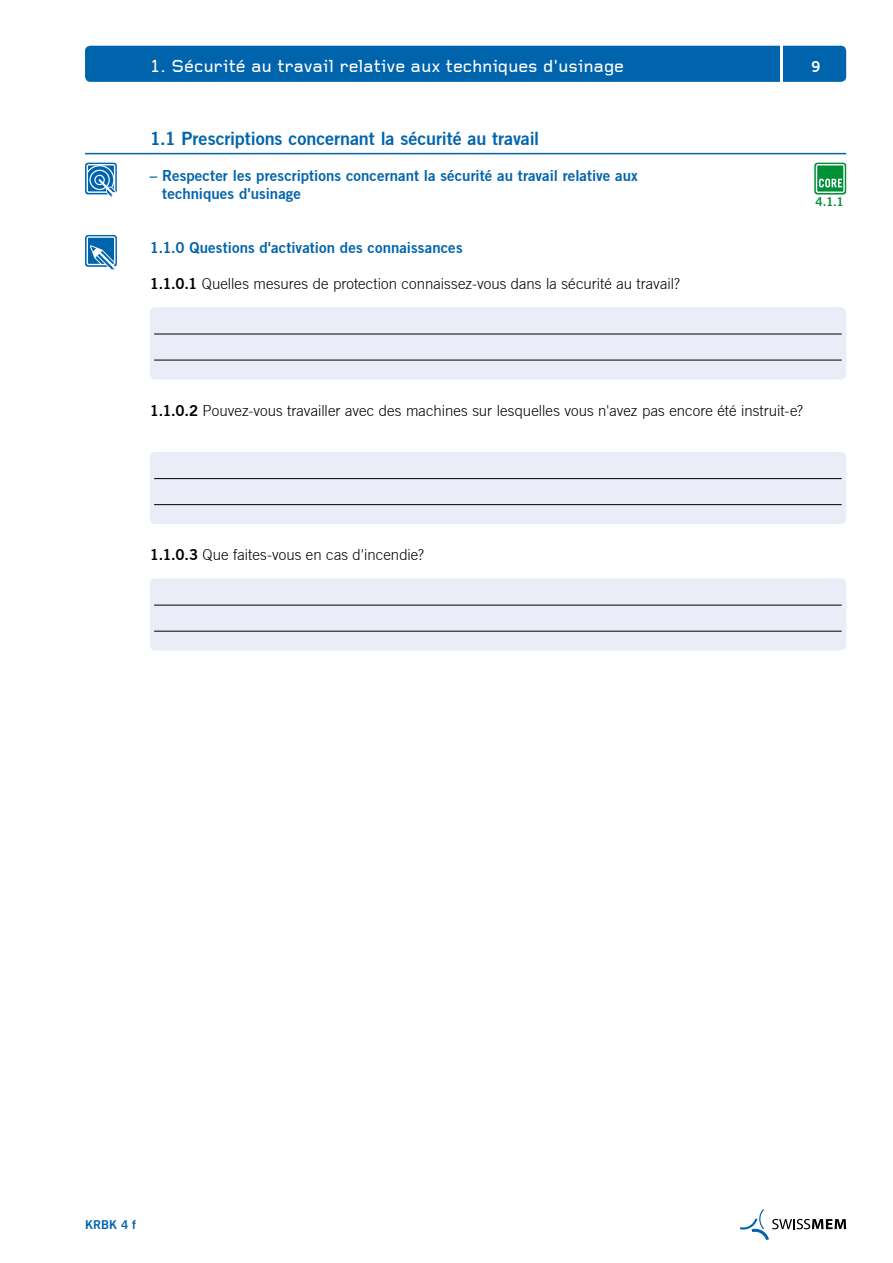
<style>
.page{position:relative;width:893px;height:1263px;background:#fff}
.page>*{position:absolute;margin:0;border:0;box-sizing:border-box;transform-origin:0 0}
.t1{font:500 18px "Foundry Gridnik";color:#fff}
.t2{font:18px "Trade Gothic Bold Two";letter-spacing:-.005em;color:#0064ad}
.t3{font:300 15px "Trade Gothic";letter-spacing:.005em;color:#000}
.t4{font:15px/18px "Trade Gothic Bold Two";letter-spacing:.005em;color:#0064ad}
.t5{font:15px "Trade Gothic Bold Two";color:#fff}
.t6{font:12px "Trade Gothic Bold Two";color:#0064ad}
.t7{font:12px "Trade Gothic Bold Two";color:#009037}
.s1{font-family:"Trade Gothic Bold Two";font-weight:400}
</style>
<div class="page">
<div style="left:85px;top:46px;width:761px;height:36px;background:#0064ad;border-radius:5px"></div>
<hr style="left:85px;top:153px;width:761px;height:1px;background:#0064ad">
<hr style="left:780px;top:36px;width:2px;height:54px;background:#fff">
<svg style="left:740px;top:1209px;width:106px;height:31px"></svg>
<div style="left:150px;top:307px;width:696px;height:72px;background:#eaedf7;border-radius:5px"></div>
<hr style="left:154px;top:334px;width:688px;height:1px;background:#000">
<hr style="left:154px;top:360px;width:688px;height:1px;background:#000">
<div style="left:150px;top:452px;width:696px;height:72px;background:#eaedf7;border-radius:5px"></div>
<hr style="left:154px;top:478px;width:688px;height:1px;background:#000">
<hr style="left:154px;top:504px;width:688px;height:1px;background:#000">
<div style="left:150px;top:578px;width:696px;height:73px;background:#eaedf7;border-radius:5px"></div>
<hr style="left:154px;top:605px;width:688px;height:1px;background:#000">
<hr style="left:154px;top:631px;width:688px;height:1px;background:#000">
<svg style="left:85px;top:163px;width:32px;height:34px"></svg>
<svg style="left:85px;top:235px;width:32px;height:34px"></svg>
<div style="left:814px;top:163px;width:32px;height:32px;background:linear-gradient(to right,#009037,#009037);border-radius:3px"></div>
<svg style="left:816px;top:164px;width:29px;height:29px"></svg>
<p class="t1" style="left:150px;top:57px;width:476px">1. Sécurité au travail relative aux techniques d'usinage</p>
<p class="t5" style="left:811px;top:58px;width:11px">9</p>
<p class="t2" style="left:150px;top:127px;width:391px">1.1 Prescriptions concernant la sécurité au travail</p>
<p class="t4" style="left:162px;top:166px;width:477px;text-indent:-12px">– Respecter les prescriptions concernant la sécurité au travail relative aux techniques d'usinage</p>
<p class="t4" style="left:150px;top:238px;width:314px">1.1.0 Questions d'activation des connaissances</p>
<p class="t3" style="left:150px;top:275px;width:532px"><span class="s1">1.1.0.1</span> Quelles mesures de protection connaissez-vous dans la sécurité au travail?</p>
<p class="t7" style="left:816px;top:195px;width:30px">4.1.1</p>
<p class="t3" style="left:150px;top:401px;width:655px"><span class="s1">1.1.0.2</span> Pouvez-vous travailler avec des machines sur lesquelles vous n'avez pas encore été instruit-e?</p>
<p class="t3" style="left:150px;top:546px;width:276px"><span class="s1">1.1.0.3</span> Que faites-vous en cas d'incendie?</p>
<p class="t6" style="left:85px;top:1217px;width:53px">KRBK 4 f</p>
</div>
